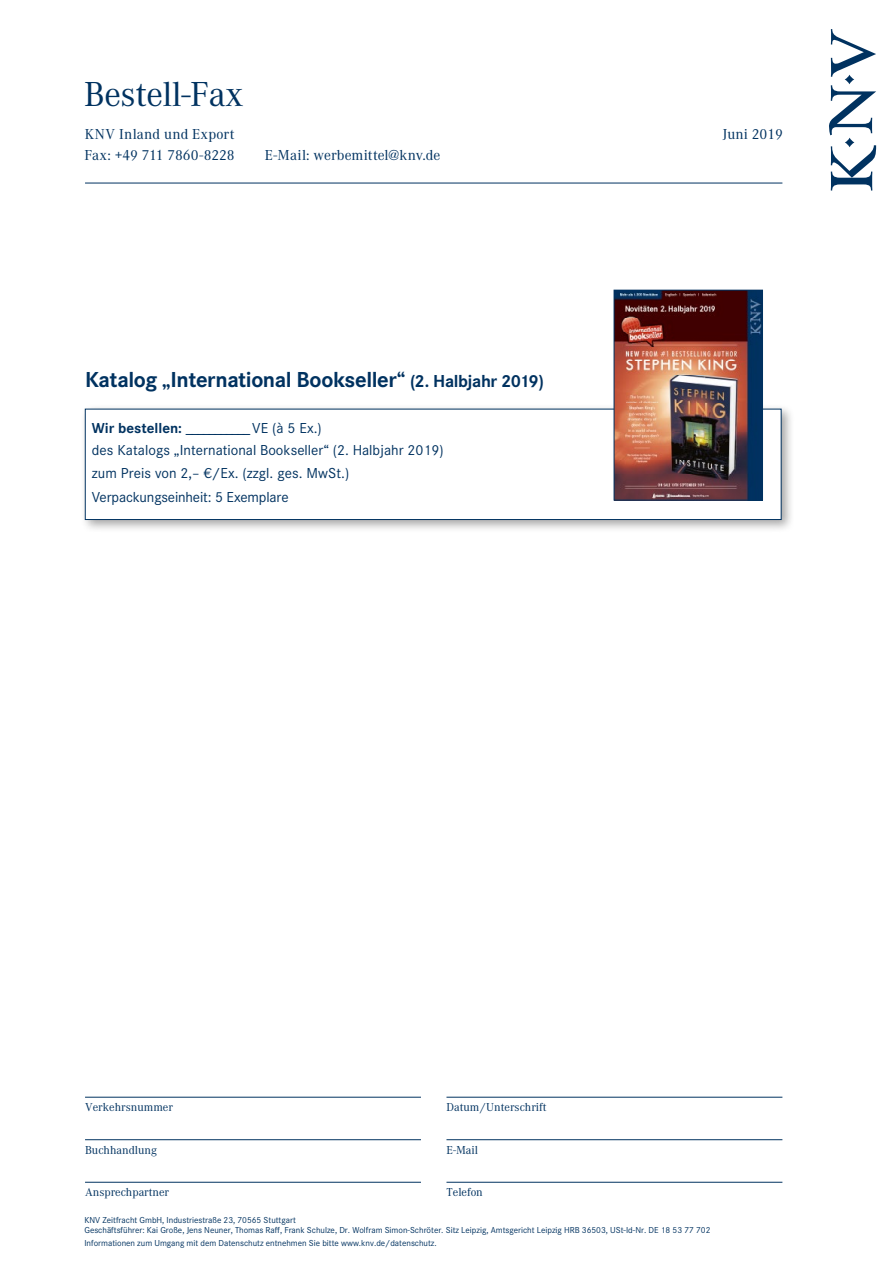
<style>
.page{position:relative;width:893px;height:1263px;background:#fff}
.page>*{position:absolute;margin:0;border:0;box-sizing:border-box;transform-origin:0 0}
.t1{font:36px "Corporate A";letter-spacing:-.01em;color:#003260}
.t2{font:700 22.5px "Corporate S";letter-spacing:-.02em;color:#003260}
.t3{font:15px/21.3px "Corporate S";color:#003260}
.t4{font:15px "Corporate A";color:#003260}
.t5{font:15px "Corporate A";letter-spacing:-.02em;color:#003260}
.t6{font:15px "Corporate A";letter-spacing:.025em;color:#003260}
.t7{font:12px "Corporate A";color:#003260}
.t8{font:9px/10.5px "Corporate S";color:#003260}
.s1{font-size:18px}
.s2{font-weight:700}
</style>
<div class="page">
<svg style="left:829px;top:85px;width:47px;height:50px"></svg>
<svg style="left:831px;top:145px;width:45px;height:45px"></svg>
<svg style="left:845px;top:75px;width:9px;height:9px"></svg>
<svg style="left:845px;top:138px;width:9px;height:9px"></svg>
<svg style="left:831px;top:29px;width:45px;height:48px"></svg>
<hr style="left:85px;top:183px;width:697px;height:1px;background:#003260">
<div style="left:80px;top:404px;width:715px;height:129px;background:#000;opacity:.35"></div>
<div style="left:85px;top:409px;width:696px;height:110px;background:#fff"></div>
<div style="left:85px;top:409px;width:696px;height:111px;border:1px solid #003260"></div>
<img style="left:616px;top:292px;width:145px;height:206px">
<div style="left:614px;top:290px;width:149px;height:210px;border:1px solid #003260"></div>
<hr style="left:85px;top:1097px;width:336px;height:1px;background:#003260">
<hr style="left:85px;top:1139px;width:336px;height:1px;background:#003260">
<hr style="left:85px;top:1182px;width:336px;height:1px;background:#003260">
<hr style="left:446px;top:1097px;width:336px;height:1px;background:#003260">
<hr style="left:446px;top:1139px;width:336px;height:1px;background:#003260">
<hr style="left:446px;top:1182px;width:336px;height:1px;background:#003260">
<h1 class="t1" style="left:84px;top:75px;width:161px">Bestell-Fax</h1>
<h3 class="t6" style="left:85px;top:125px;width:151px">KNV Inland und Export</h3>
<h3 class="t4" style="left:723px;top:125px;width:62px">Juni 2019</h3>
<h3 class="t5" style="left:85px;top:147px;width:151px">Fax: +49 711 7860-8228</h3>
<h3 class="t4" style="left:265px;top:147px;width:177px">E-Mail: werbemittel@knv.de</h3>
<h2 class="t2" style="left:85px;top:367px;width:460px">Katalog „International Bookseller“ <span class="s1">(2. Halbjahr 2019)</span></h2>
<h3 class="t3" style="left:92px;top:418px;width:353px"><span class="s2">Wir bestellen:</span> ___________ VE (à 5 Ex.)<br>des Katalogs „International Bookseller“ (2. Halbjahr 2019)</h3>
<h3 class="t3" style="left:92px;top:462px;width:259px;line-height:23.7px">zum Preis von 2,– €/Ex. (zzgl. ges. MwSt.)<br>Verpackungseinheit: 5 Exemplare</h3>
<h3 class="t7" style="left:446px;top:1101px;width:102px">Datum /Unterschrift</h3>
<h3 class="t7" style="left:446px;top:1143px;width:33px">E-Mail</h3>
<h3 class="t7" style="left:446px;top:1186px;width:38px">Telefon</h3>
<p class="t8" style="left:84px;top:1215px;width:628px">KNV Zeitfracht GmbH, Industriestraße 23, 70565 Stuttgart<br>Geschäftsführer: Kai Große, Jens Neuner, Thomas Raff, Frank Schulze, Dr. Wolfram Simon-Schröter. Sitz Leipzig, Amtsgericht Leipzig HRB 36503, USt-Id-Nr. DE 18 53 77 702</p>
<p class="t8" style="left:84px;top:1238px;width:354px">Informationen zum Umgang mit dem Datenschutz entnehmen Sie bitte www.knv.de/datenschutz.</p>
<h3 class="t7" style="left:85px;top:1101px;width:89px">Verkehrsnummer</h3>
<h3 class="t7" style="left:85px;top:1143px;width:74px">Buchhandlung</h3>
<h3 class="t7" style="left:85px;top:1186px;width:86px">Ansprechpartner</h3>
</div>
